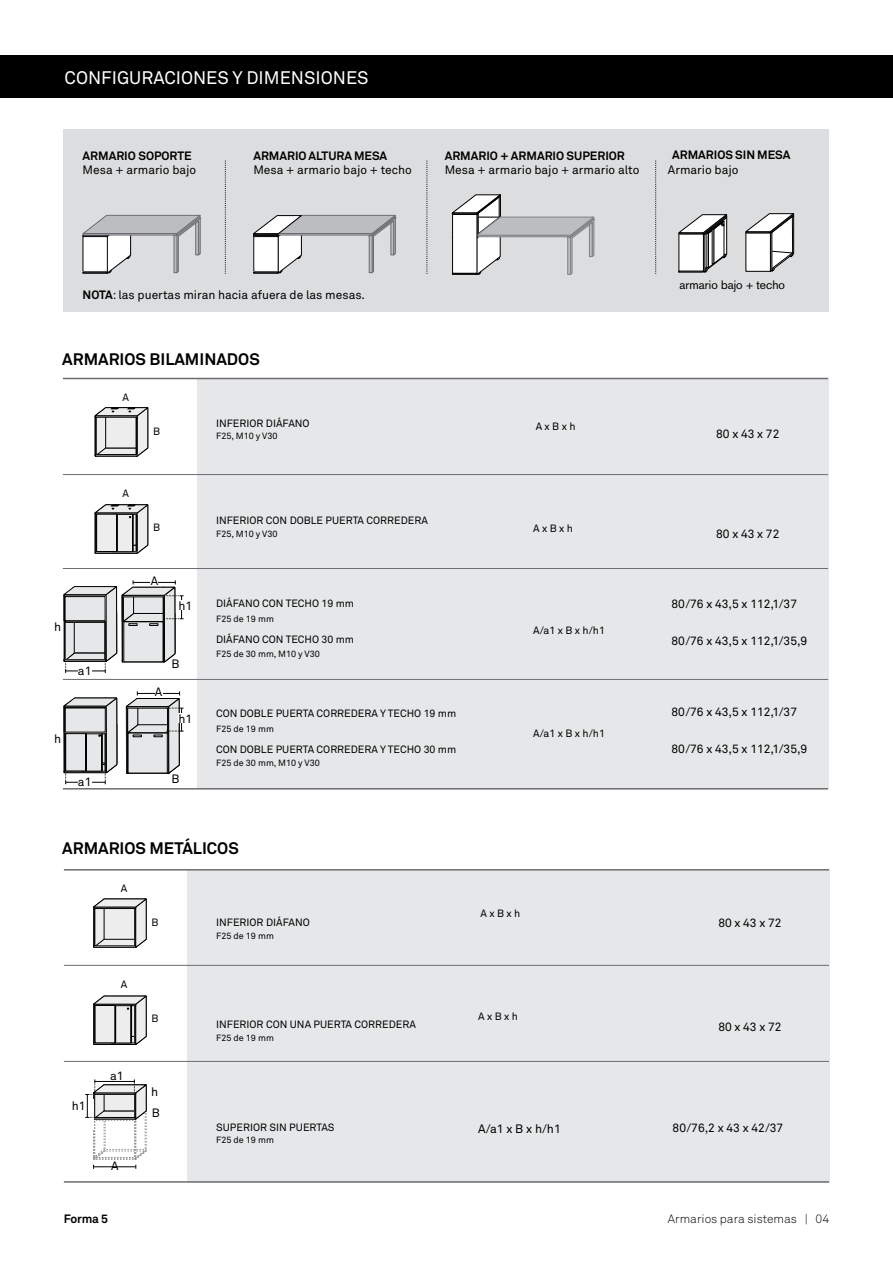
<style>
.page{position:relative;width:893px;height:1263px;background:#fff}
.page>*{position:absolute;margin:0;border:0;box-sizing:border-box;transform-origin:0 0}
.t1{font:18px "Akkurat";color:#fff}
.t2{font:700 16.5px "Akkurat";color:#000}
.t3{font:12.15px "Akkurat";color:#000}
.t4{font:12px "Akkurat";color:#000}
.t5{font:700 12px "Akkurat";color:#000}
.t6{font:300 12px "Akkurat";color:#000}
.t7{font:12px "Akzidenz Grotesk";color:#000}
.t8{font:10.5px "Akkurat";color:#000}
.t9{font:9px "Akkurat";color:#000}
.s1{font-weight:700}
</style>
<div class="page">
<div style="left:0;top:55px;width:893px;height:43px;background:#000"></div>
<div style="left:197px;top:378px;width:632px;height:411px;background:#e5e7e8"></div>
<div style="left:187px;top:869px;width:642px;height:314px;background:#e5e7e8"></div>
<hr style="left:63px;top:378px;width:765px;height:1px;background:#6d6d71">
<hr style="left:64px;top:965px;width:765px;height:1px;background:#6d6d71">
<hr style="left:63px;top:568px;width:765px;height:1px;background:#6d6d71">
<hr style="left:64px;top:1181px;width:765px;height:2px;background:#6d6d71">
<hr style="left:63px;top:474px;width:765px;height:1px;background:#6d6d71">
<hr style="left:64px;top:1061px;width:765px;height:1px;background:#6d6d71">
<hr style="left:63px;top:679px;width:765px;height:1px;background:#6d6d71">
<hr style="left:64px;top:869px;width:765px;height:1px;background:#6d6d71">
<hr style="left:63px;top:788px;width:765px;height:1px;background:#6d6d71">
<div style="left:63px;top:130px;width:766px;height:182px;background:#dcddde"></div>
<svg style="left:225px;top:161px;width:1px;height:113px"></svg>
<svg style="left:427px;top:161px;width:1px;height:113px"></svg>
<svg style="left:655px;top:161px;width:1px;height:113px"></svg>
<svg style="left:451px;top:194px;width:144px;height:81px"></svg>
<svg style="left:82px;top:215px;width:119px;height:59px"></svg>
<svg style="left:253px;top:215px;width:144px;height:59px"></svg>
<svg style="left:93px;top:898px;width:54px;height:50px;background:#bdbdbd"></svg>
<svg style="left:85px;top:1079px;width:62px;height:90px"></svg>
<svg style="left:63px;top:580px;width:121px;height:93px"></svg>
<div style="left:179px;top:601px;width:13px;height:9px;background:#fff"></div>
<div style="left:151px;top:575px;width:7px;height:10px;background:#fff"></div>
<div style="left:78px;top:665px;width:13px;height:10px;background:#fff"></div>
<svg style="left:63px;top:697px;width:55px;height:87px;background:#b3b4b5"></svg>
<div style="left:65px;top:708px;width:40px;height:24px;background:#e5e7e8"></div>
<svg style="left:125px;top:691px;width:59px;height:83px;background:#c2c3c4"></svg>
<div style="left:179px;top:713px;width:13px;height:10px;background:#fff"></div>
<div style="left:453px;top:214px;width:24px;height:59px;background:#fff"></div>
<div style="left:452px;top:214px;width:25px;height:59px;border:1px solid #000"></div>
<svg style="left:678px;top:214px;width:50px;height:59px"></svg>
<svg style="left:745px;top:213px;width:50px;height:59px"></svg>
<svg style="left:94px;top:407px;width:55px;height:50px;background:#bababa"></svg>
<svg style="left:93px;top:995px;width:54px;height:50px;background:#b5b5b5"></svg>
<svg style="left:94px;top:504px;width:55px;height:50px;background:#b3b3b3"></svg>
<h1 class="t1" style="left:65px;top:66px;width:306px">CONFIGURACIONES Y DIMENSIONES</h1>
<p class="t5" style="left:83px;top:148px;width:111px">ARMARIO SOPORTE</p>
<p class="t4" style="left:83px;top:163px;width:115px">Mesa + armario bajo</p>
<p class="t5" style="left:253px;top:148px;width:135px">ARMARIO ALTURA MESA</p>
<p class="t4" style="left:253px;top:163px;width:160px">Mesa + armario bajo + techo</p>
<p class="t5" style="left:445px;top:148px;width:182px">ARMARIO + ARMARIO SUPERIOR</p>
<p class="t4" style="left:445px;top:163px;width:196px">Mesa + armario bajo + armario alto</p>
<p class="t5" style="left:672px;top:147px;width:120px">ARMARIOS SIN MESA</p>
<p class="t4" style="left:668px;top:163px;width:72px">Armario bajo</p>
<p class="t4" style="left:83px;top:287px;width:284px"><span class="s1">NOTA</span>: las puertas miran hacia afuera de las mesas.</p>
<h2 class="t2" style="left:62px;top:349px;width:199px">ARMARIOS BILAMINADOS</h2>
<p class="t8" style="left:122px;top:391px;width:8px">A</p>
<p class="t8" style="left:153px;top:424px;width:9px">B</p>
<p class="t4" style="left:54px;top:619px;width:9px">h</p>
<p class="t4" style="left:54px;top:731px;width:9px">h</p>
<p class="t4" style="left:78px;top:663px;width:15px">a1</p>
<p class="t8" style="left:122px;top:487px;width:8px">A</p>
<p class="t8" style="left:153px;top:520px;width:9px">B</p>
<p class="t4" style="left:151px;top:573px;width:9px">A</p>
<p class="t4" style="left:179px;top:598px;width:15px">h1</p>
<p class="t4" style="left:155px;top:684px;width:9px">A</p>
<p class="t4" style="left:171px;top:656px;width:10px">B</p>
<p class="t4" style="left:179px;top:711px;width:15px">h1</p>
<p class="t4" style="left:78px;top:775px;width:15px">a1</p>
<p class="t4" style="left:171px;top:771px;width:10px">B</p>
<p class="t8" style="left:216px;top:417px;width:95px">INFERIOR DIÁFANO</p>
<p class="t9" style="left:216px;top:430px;width:63px">F25, M10 y V30</p>
<p class="t8" style="left:216px;top:514px;width:213px">INFERIOR CON DOBLE PUERTA CORREDERA</p>
<p class="t9" style="left:216px;top:528px;width:63px">F25, M10 y V30</p>
<p class="t8" style="left:216px;top:597px;width:140px">DIÁFANO CON TECHO 19 mm</p>
<p class="t8" style="left:216px;top:633px;width:140px">DIÁFANO CON TECHO 30 mm</p>
<p class="t9" style="left:216px;top:613px;width:59px">F25 de 19 mm</p>
<p class="t9" style="left:216px;top:648px;width:105px">F25 de 30 mm, M10 y V30</p>
<p class="t8" style="left:216px;top:707px;width:242px">CON DOBLE PUERTA CORREDERA Y TECHO 19 mm</p>
<p class="t8" style="left:216px;top:743px;width:242px">CON DOBLE PUERTA CORREDERA Y TECHO 30 mm</p>
<p class="t9" style="left:216px;top:723px;width:59px">F25 de 19 mm</p>
<p class="t9" style="left:216px;top:757px;width:105px">F25 de 30 mm, M10 y V30</p>
<h2 class="t2" style="left:62px;top:838px;width:178px">ARMARIOS METÁLICOS</h2>
<p class="t4" style="left:72px;top:1098px;width:15px">h1</p>
<p class="t8" style="left:121px;top:882px;width:8px">A</p>
<p class="t8" style="left:121px;top:978px;width:8px">A</p>
<p class="t4" style="left:110px;top:1068px;width:15px">a1</p>
<p class="t4" style="left:111px;top:1159px;width:9px">A</p>
<p class="t8" style="left:152px;top:916px;width:9px">B</p>
<p class="t8" style="left:152px;top:1012px;width:9px">B</p>
<p class="t4" style="left:151px;top:1084px;width:9px">h</p>
<p class="t4" style="left:152px;top:1105px;width:10px">B</p>
<p class="t8" style="left:216px;top:916px;width:95px">INFERIOR DIÁFANO</p>
<p class="t9" style="left:216px;top:930px;width:59px">F25 de 19 mm</p>
<p class="t8" style="left:216px;top:1018px;width:201px">INFERIOR CON UNA PUERTA CORREDERA</p>
<p class="t9" style="left:216px;top:1032px;width:59px">F25 de 19 mm</p>
<p class="t8" style="left:216px;top:1120px;width:120px">SUPERIOR SIN PUERTAS</p>
<p class="t9" style="left:216px;top:1134px;width:59px">F25 de 19 mm</p>
<p class="t8" style="left:536px;top:420px;width:41px">A x B x h</p>
<p class="t8" style="left:533px;top:522px;width:41px">A x B x h</p>
<p class="t8" style="left:533px;top:624px;width:73px">A/a1 x B x h/h1</p>
<p class="t8" style="left:533px;top:726px;width:73px">A/a1 x B x h/h1</p>
<p class="t8" style="left:481px;top:907px;width:41px">A x B x h</p>
<p class="t8" style="left:478px;top:1009px;width:41px">A x B x h</p>
<p class="t3" style="left:478px;top:1121px;width:84px">A/a1 x B x h/h1</p>
<p class="t7" style="left:680px;top:278px;width:107px">armario bajo + techo</p>
<p class="t4" style="left:716px;top:426px;width:65px">80 x 43 x 72</p>
<p class="t4" style="left:716px;top:527px;width:65px">80 x 43 x 72</p>
<p class="t4" style="left:672px;top:597px;width:127px">80/76 x 43,5 x 112,1/37</p>
<p class="t4" style="left:672px;top:634px;width:137px">80/76 x 43,5 x 112,1/35,9</p>
<p class="t4" style="left:672px;top:705px;width:127px">80/76 x 43,5 x 112,1/37</p>
<p class="t4" style="left:672px;top:742px;width:137px">80/76 x 43,5 x 112,1/35,9</p>
<p class="t4" style="left:718px;top:916px;width:65px">80 x 43 x 72</p>
<p class="t4" style="left:718px;top:1019px;width:65px">80 x 43 x 72</p>
<p class="t4" style="left:673px;top:1120px;width:112px">80/76,2 x 43 x 42/37</p>
<p class="t5" style="left:64px;top:1211px;width:46px">Forma 5</p>
<p class="t6" style="left:668px;top:1211px;width:163px">Armarios para sistemas | 04</p>
</div>
